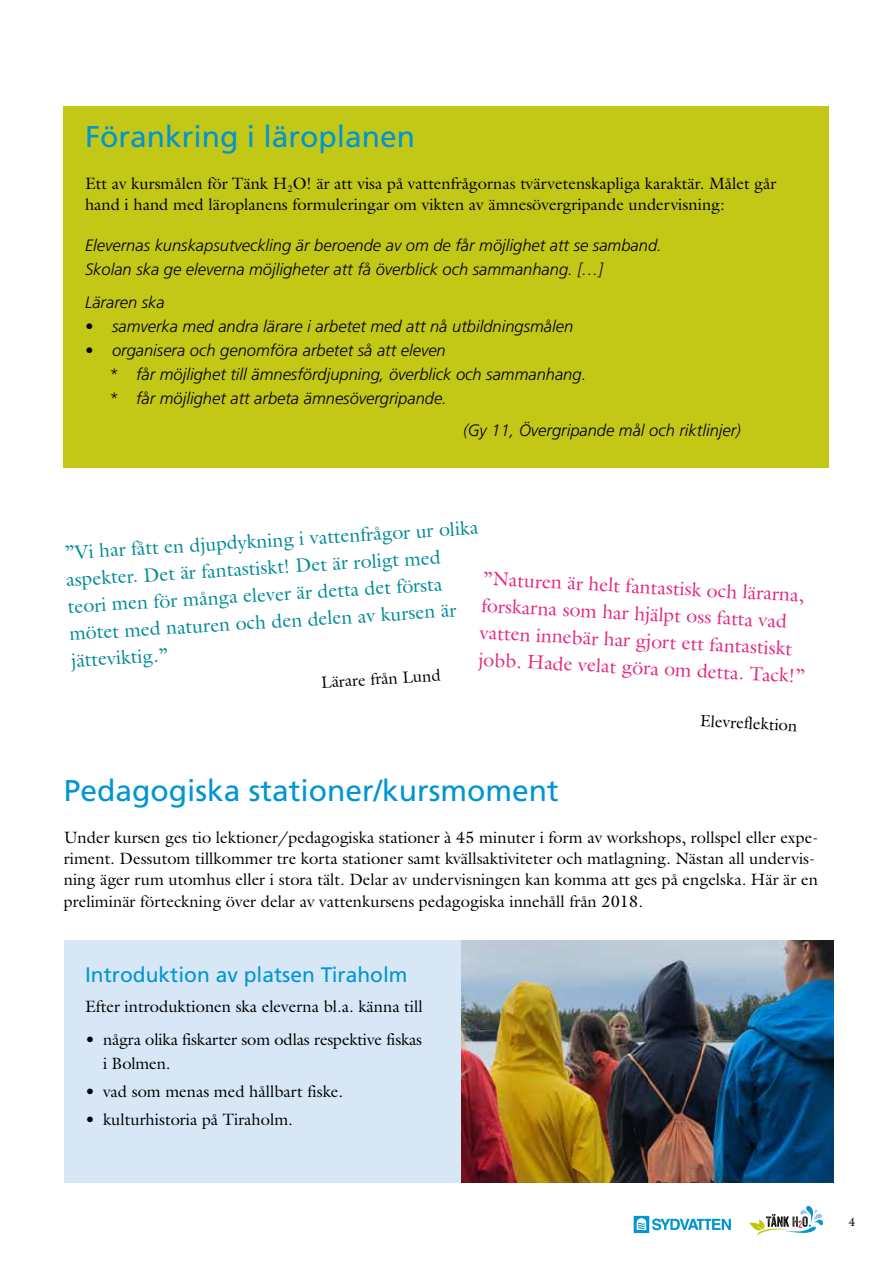
<style>
.page{position:relative;width:893px;height:1263px;background:#fff}
.page>*{position:absolute;margin:0;border:0;box-sizing:border-box;transform-origin:0 0}
.t1{font:30px "Frutiger LT Std";color:#0095d3}
.t2{font:21px "Frutiger LT Std";color:#0095d3}
.t3{font:19.5px/27.3px "Galliard";color:#008b95}
.t4{font:19.5px/27px "Galliard";color:#e32880}
.t5{font:16.5px/21.1px "Galliard";color:#000}
.t6{font:italic 300 16.5px/24px "Frutiger LT Std";color:#000}
.t7{font:12px "Galliard";color:#000}
</style>
<div class="page">
<svg style="left:749px;top:1205px;width:74px;height:31px"></svg>
<svg style="left:634px;top:1216px;width:15px;height:17px"></svg>
<svg style="left:652px;top:1218px;width:79px;height:12px"></svg>
<svg style="left:637px;top:1218px;width:9px;height:12px"></svg>
<div style="left:64px;top:940px;width:767px;height:242px;background:#d7e7f6"></div>
<div style="left:64px;top:106px;width:765px;height:362px;background:#c3c716"></div>
<img style="left:462px;top:940px;width:371px;height:242px">
<h1 class="t1" style="left:85px;top:119px;width:332px">Förankring i läroplanen</h1>
<p class="t5" style="left:85px;top:173px;width:693px">Ett av kursmålen för Tänk H<sub>2</sub>O! är att visa på vattenfrågornas tvärvetenskapliga karaktär. Målet går hand i hand med läroplanens formuleringar om vikten av ämnesövergripande undervisning:</p>
<p class="t6" style="left:85px;top:234px;width:578px">Elevernas kunskapsutveckling är beroende av om de får möjlighet att se samband.<br>Skolan ska ge eleverna möjligheter att få överblick och sammanhang. […]</p>
<p class="t6" style="left:85px;top:290px;width:81px">Läraren ska</p>
<p class="t6" style="left:85px;top:314px;width:490px">• samverka med andra lärare i arbetet med att nå utbildningsmålen</p>
<p class="t6" style="left:109px;top:338px;width:479px;text-indent:-24px">• organisera och genomföra arbetet så att eleven<br>* får möjlighet till ämnesfördjupning, överblick och sammanhang. * får möjlighet att arbeta ämnesövergripande.</p>
<p class="t6" style="left:463px;top:419px;width:279px">(Gy 11, Övergripande mål och riktlinjer)</p>
<p class="t3" style="left:64px;top:537px;width:416px;rotate:-3deg">”Vi har fått en djupdykning i vattenfrågor ur olika aspekter. Det är fantastiskt! Det är roligt med teori men för många elever är detta det första mötet med naturen och den delen av kursen är jätteviktig.”</p>
<p class="t4" style="left:484px;top:564px;width:329px;rotate:3deg">”Naturen är helt fantastisk och lärarna, forskarna som har hjälpt oss fatta vad vatten innebär har gjort ett fantastiskt jobb. Hade velat göra om detta. Tack!”</p>
<p class="t5" style="left:321px;top:671px;width:121px;rotate:-3deg">Lärare från Lund</p>
<p class="t5" style="left:701px;top:710px;width:99px;rotate:3deg">Elevreflektion</p>
<h1 class="t1" style="left:64px;top:773px;width:497px">Pedagogiska stationer/kursmoment</h1>
<p class="t5" style="left:64px;top:827px;width:756px">Under kursen ges tio lektioner/pedagogiska stationer à 45 minuter i form av workshops, rollspel eller expe&shy;riment. Dessutom tillkommer tre korta stationer samt kvällsaktiviteter och matlagning. Nästan all undervis&shy;ning äger rum utomhus eller i stora tält. Delar av undervisningen kan komma att ges på engelska. Här är en preliminär förteckning över delar av vattenkursens pedagogiska innehåll från 2018.</p>
<p class="t2" style="left:85px;top:963px;width:324px">Introduktion av platsen Tiraholm</p>
<p class="t5" style="left:85px;top:995px;width:339px">Efter introduktionen ska eleverna bl.a. känna till</p>
<p class="t5" style="left:103px;top:1027px;width:321px;line-height:24px;text-indent:-18px">• några olika fiskarter som odlas respektive fiskas i Bolmen.</p>
<p class="t5" style="left:85px;top:1080px;width:260px">• vad som menas med hållbart fiske.</p>
<p class="t5" style="left:85px;top:1108px;width:209px">• kulturhistoria på Tiraholm.</p>
<p class="t7" style="left:849px;top:1214px;width:8px">4</p>
</div>
